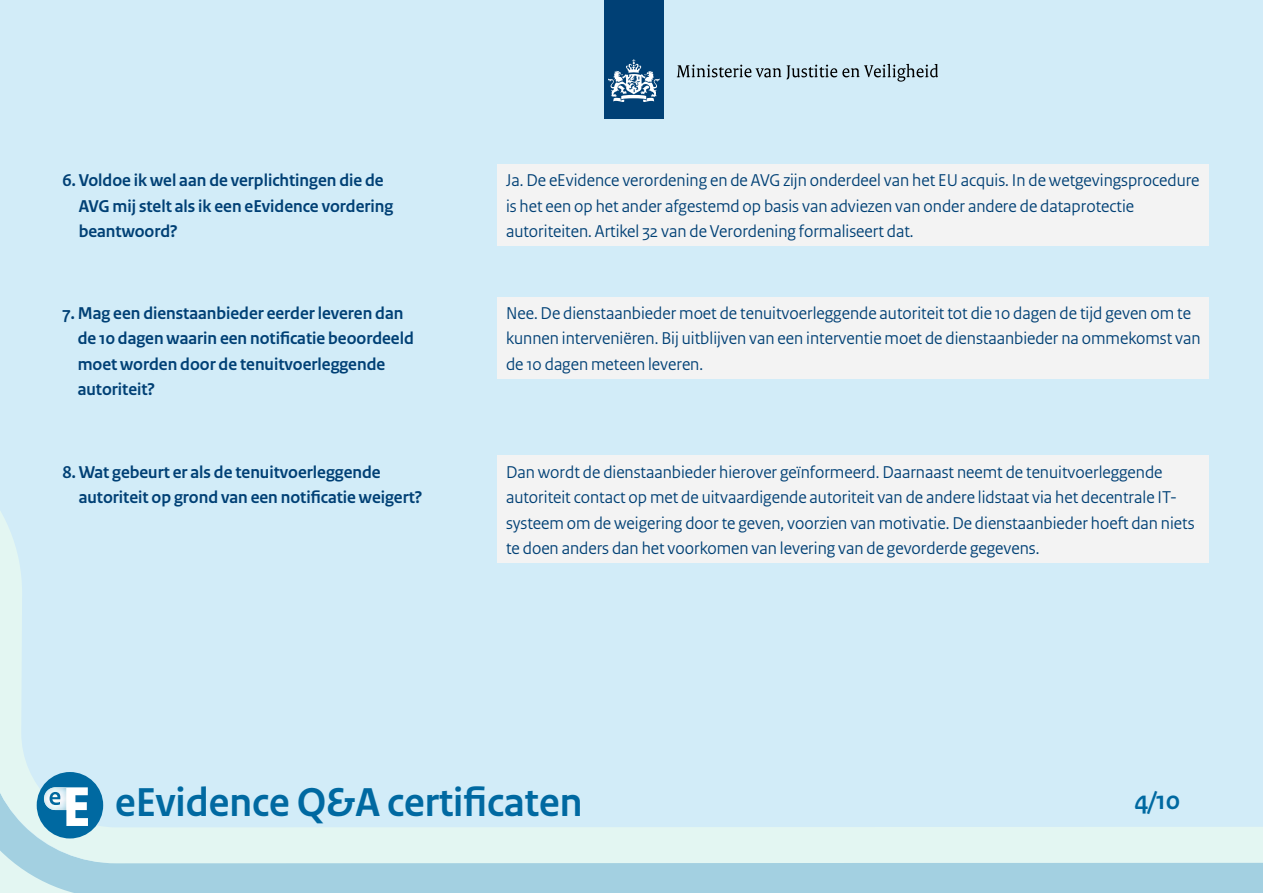
<style>
.page{position:relative;width:1263px;height:893px;background:#d2ecf8}
.page>*{position:absolute;margin:0;border:0;box-sizing:border-box;transform-origin:0 0}
.t1{font:700 42.45px "Rijksoverheid Sans Heading";color:#0069a1}
.t2{font:700 26.85px "Rijksoverheid Sans Heading";color:#0069a1}
.t3{font:18px/25.5px "Rijksoverheid Sans Heading";color:#004075}
.t4{font:700 18px/25.5px "Rijksoverheid Sans Heading";color:#004075}
</style>
<div class="page">
<div style="left:604px;top:0;width:59px;height:119px;background:#004075"></div>
<svg style="left:608px;top:59px;width:51px;height:43px"></svg>
<svg style="left:677px;top:64px;width:261px;height:18px"></svg>
<div style="left:0;top:863px;width:1263px;height:30px;background:#a3d0e1"></div>
<svg style="left:0;top:455px;width:1263px;height:408px"></svg>
<div style="left:37px;top:772px;width:66px;height:66px;background:#0069a1;border-radius:50%"></div>
<svg style="left:44px;top:787px;width:44px;height:39px"></svg>
<div style="left:497px;top:164px;width:712px;height:82px;background:#f3f3f3"></div>
<div style="left:497px;top:297px;width:712px;height:81px;background:#f3f3f3"></div>
<div style="left:497px;top:456px;width:712px;height:107px;background:#f3f3f3"></div>
<p class="t4" style="left:79px;top:168px;width:316px;text-indent:-16px">6. Voldoe ik wel aan de verplichtingen die de<br>AVG mij stelt als ik een eEvidence vordering beantwoord?</p>
<p class="t4" style="left:78px;top:301px;width:338px;text-indent:-15px">7. Mag een dienstaanbieder eerder leveren dan de 10 dagen waarin een notificatie beoordeeld moet worden door de tenuitvoerleggende autoriteit?</p>
<p class="t4" style="left:79px;top:459px;width:345px;text-indent:-16px">8. Wat gebeurt er als de tenuitvoerleggende autoriteit op grond van een notificatie weigert?</p>
<p class="t3" style="left:506px;top:168px;width:695px">Ja. De eEvidence verordening en de AVG zijn onderdeel van het EU acquis. In de wetgevingsprocedure is het een op het ander afgestemd op basis van adviezen van onder andere de dataprotectie autoriteiten. Artikel 32 van de Verordening formaliseert dat.</p>
<p class="t3" style="left:506px;top:300px;width:696px">Nee. De dienstaanbieder moet de tenuitvoerleggende autoriteit tot die 10 dagen de tijd geven om te kunnen interveniëren. Bij uitblijven van een interventie moet de dienstaanbieder na ommekomst van de 10 dagen meteen leveren.</p>
<p class="t3" style="left:506px;top:459px;width:690px">Dan wordt de dienstaanbieder hierover geïnformeerd. Daarnaast neemt de tenuitvoerleggende autoriteit contact op met de uitvaardigende autoriteit van de andere lidstaat via het decentrale IT&shy;systeem om de weigering door te geven, voorzien van motivatie. De dienstaanbieder hoeft dan niets te doen anders dan het voorkomen van levering van de gevorderde gegevens.</p>
<h1 class="t1" style="left:115px;top:778px;width:469px">eEvidence Q&amp;A certificaten</h1>
<h2 class="t2" style="left:1134px;top:785px;width:47px">4/10</h2>
</div>
